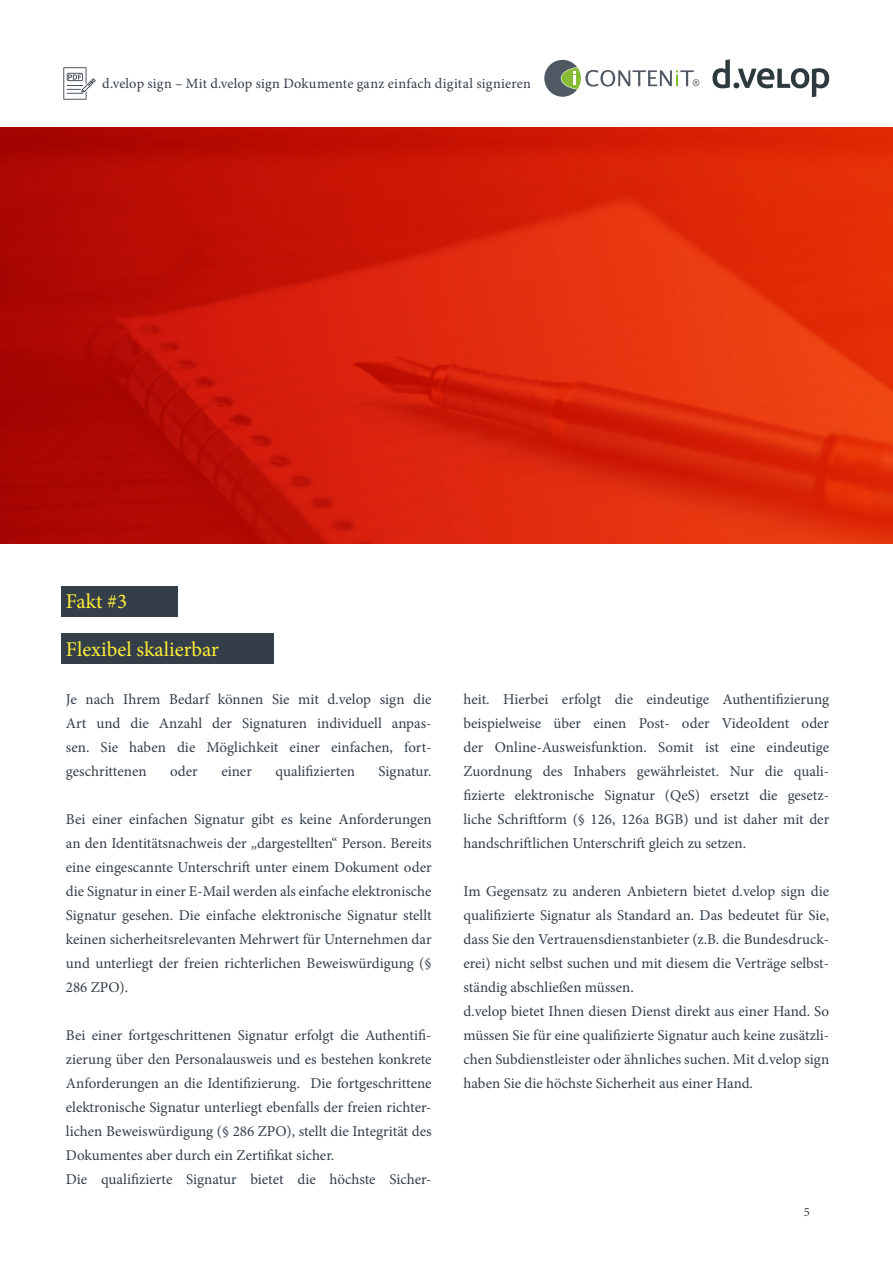
<style>
.page{position:relative;width:893px;height:1263px;background:#fff}
.page>*{position:absolute;margin:0;border:0;box-sizing:border-box;transform-origin:0 0}
.t1{font:21px "Minion Pro";color:#ffef3a}
.t2{font:15px/24px "Minion Pro";color:#333e48;text-align:justify}
.t3{font:14.25px "Minion Pro";letter-spacing:.015em;color:#333e48}
.t4{font:12.75px "Minion Pro";color:#333e48}
</style>
<div class="page">
<svg style="left:712px;top:59px;width:117px;height:38px"></svg>
<svg style="left:63px;top:67px;width:33px;height:33px"></svg>
<svg style="left:544px;top:60px;width:155px;height:37px"></svg>
<svg style="left:0;top:128px;width:893px;height:415px;background:#d01f08"></svg>
<div style="left:62px;top:586px;width:116px;height:30px;background:#333e48"></div>
<div style="left:62px;top:633px;width:212px;height:30px;background:#333e48"></div>
<p class="t3" style="left:102px;top:74px;width:430px">d.velop sign – Mit d.velop sign Dokumente ganz einfach digital signieren</p>
<h1 class="t1" style="left:66px;top:587px;width:63px">Fakt #3</h1>
<h1 class="t1" style="left:66px;top:635px;width:155px">Flexibel skalierbar</h1>
<p class="t2" style="left:66px;top:687px;width:367px">Je nach Ihrem Bedarf können Sie mit d.velop sign die Art und die Anzahl der Signaturen individuell anpas&shy;sen. Sie haben die Möglichkeit einer einfachen, fort&shy;geschrittenen</p>
<p class="t2" style="left:170px;top:759px;width:29px">oder</p>
<p class="t2" style="left:221px;top:759px;width:32px">einer</p>
<p class="t2" style="left:275px;top:759px;width:81px">qualifizierten</p>
<p class="t2" style="left:379px;top:759px;width:55px">Signatur.</p>
<p class="t2" style="left:66px;top:807px;width:367px">Bei einer einfachen Signatur gibt es keine Anforderungen an den Identitätsnachweis der „dargestellten“ Person. Bereits eine eingescannte Unterschrift unter einem Dokument oder die Signatur in einer E-Mail werden als einfache elektronische Signatur gesehen. Die einfache elektronische Signatur stellt keinen sicherheitsrelevanten Mehrwert für Unternehmen dar und unterliegt der freien richterlichen Beweiswürdigung (§ 286 ZPO).</p>
<p class="t2" style="left:66px;top:1023px;width:367px;text-align:left">Bei einer fortgeschrittenen Signatur erfolgt die Authentifi&shy;zierung über den Personalausweis und es bestehen konkrete Anforderungen an die Identifizierung. Die fortgeschrittene elektronische Signatur unterliegt ebenfalls der freien richter&shy;lichen Beweiswürdigung (§ 286 ZPO), stellt die Integrität des Dokumentes aber durch ein Zertifikat sicher.<br>Die qualifizierte Signatur bietet die höchste Sicher-</p>
<p class="t2" style="left:463px;top:687px;width:367px">heit. Hierbei erfolgt die eindeutige Authentifizierung beispielweise über einen Post- oder VideoIdent oder der Online-Ausweisfunktion. Somit ist eine eindeutige Zuordnung des Inhabers gewährleistet. Nur die quali&shy;fizierte elektronische Signatur (QeS) ersetzt die gesetz&shy;liche Schriftform (§ 126, 126a BGB) und ist daher mit der handschriftlichen Unterschrift gleich zu setzen.</p>
<p class="t2" style="left:463px;top:879px;width:367px;text-align:left">Im Gegensatz zu anderen Anbietern bietet d.velop sign die qualifizierte Signatur als Standard an. Das bedeutet für Sie, dass Sie den Vertrauensdienstanbieter (z.B. die Bundesdruck&shy;erei) nicht selbst suchen und mit diesem die Verträge selbst&shy;ständig abschließen müssen.<br>d.velop bietet Ihnen diesen Dienst direkt aus einer Hand. So müssen Sie für eine qualifizierte Signatur auch keine zusätzli&shy;chen Subdienstleister oder ähnliches suchen. Mit d.velop sign haben Sie die höchste Sicherheit aus einer Hand.</p>
<p class="t4" style="left:804px;top:1203px;width:8px">5</p>
</div>
